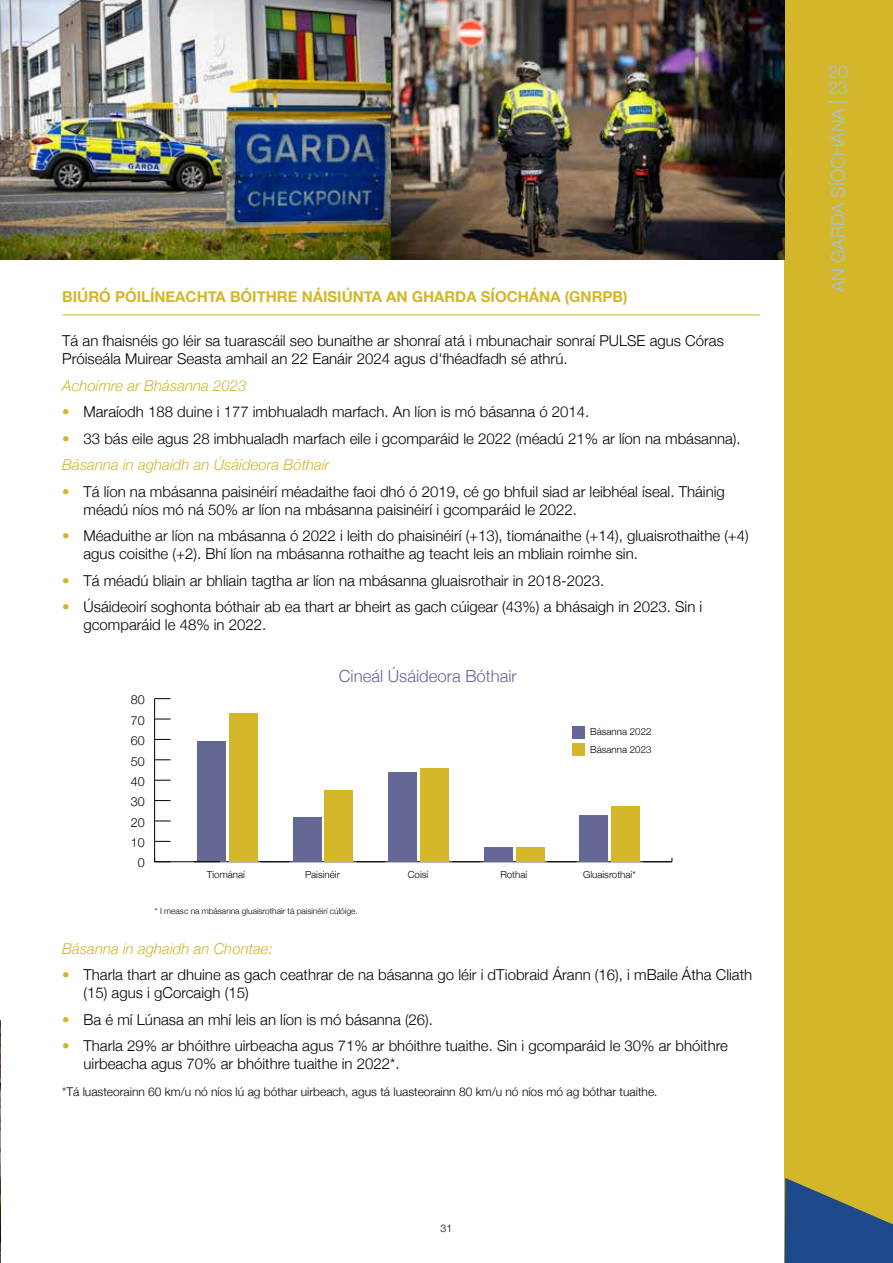
<style>
.page{position:relative;width:893px;height:1263px;background:#fff}
.page>*{position:absolute;margin:0;border:0;box-sizing:border-box;transform-origin:0 0}
.t1{font:300 18px/16px "Helvetica Neue";color:#a1c1e6}
.t2{font:300 16.8px "Helvetica Neue";color:#636895}
.t3{font:300 15px/18px "Helvetica Neue";color:#000}
.t4{font:700 15px "Helvetica Neue";color:#d3b62a}
.t5{font:italic 300 15px "Helvetica Neue";color:#d3b62a}
.t6{font:300 12.6px "Helvetica Neue";color:#000}
.t7{font:300 12px "Helvetica Neue";color:#000}
.t8{font:300 10.5px "Helvetica Neue";color:#000}
.t9{font:300 9.75px/18.1px "Helvetica Neue";color:#000}
.t10{font:300 8.4px "Helvetica Neue";color:#000}
.s1{color:#d3b62a}
.s2{font-style:italic;color:#d3b62a}
</style>
<div class="page">
<div style="left:784px;top:0;width:109px;height:1263px;background:#d3b62a"></div>
<hr style="left:828px;top:101px;width:20px;height:2px;background:#a1c1e6">
<svg style="left:785px;top:1178px;width:108px;height:85px"></svg>
<img style="left:0;top:1020px;width:1px;height:243px">
<hr style="left:62px;top:315px;width:698px;height:1px;background:#d3b62a">
<hr style="left:155px;top:861px;width:517px;height:1px;background:#000">
<hr style="left:154px;top:699px;width:1px;height:163px;background:#000">
<svg style="left:154px;top:858px;width:17px;height:4px"></svg>
<svg style="left:155px;top:841px;width:16px;height:1px"></svg>
<svg style="left:155px;top:821px;width:16px;height:1px"></svg>
<svg style="left:155px;top:800px;width:16px;height:1px"></svg>
<svg style="left:155px;top:780px;width:16px;height:1px"></svg>
<svg style="left:155px;top:759px;width:16px;height:1px"></svg>
<svg style="left:155px;top:739px;width:16px;height:1px"></svg>
<svg style="left:155px;top:719px;width:16px;height:1px"></svg>
<svg style="left:155px;top:698px;width:16px;height:1px"></svg>
<svg style="left:643px;top:858px;width:30px;height:4px"></svg>
<div style="left:611px;top:807px;width:29px;height:55px;background:#d3b62a"></div>
<div style="left:579px;top:815px;width:29px;height:47px;background:#636895"></div>
<svg style="left:548px;top:861px;width:28px;height:1px"></svg>
<div style="left:516px;top:847px;width:28px;height:15px;background:#d3b62a"></div>
<div style="left:484px;top:847px;width:28px;height:15px;background:#636895"></div>
<svg style="left:452px;top:861px;width:29px;height:1px"></svg>
<div style="left:420px;top:768px;width:29px;height:94px;background:#d3b62a"></div>
<div style="left:388px;top:772px;width:29px;height:90px;background:#636895"></div>
<svg style="left:356px;top:861px;width:29px;height:1px"></svg>
<div style="left:324px;top:790px;width:29px;height:72px;background:#d3b62a"></div>
<div style="left:293px;top:817px;width:28px;height:45px;background:#636895"></div>
<svg style="left:261px;top:861px;width:28px;height:1px"></svg>
<div style="left:229px;top:713px;width:29px;height:149px;background:#d3b62a"></div>
<div style="left:197px;top:741px;width:29px;height:121px;background:#636895"></div>
<svg style="left:194px;top:861px;width:26px;height:1px"></svg>
<div style="left:572px;top:726px;width:12px;height:13px;background:#636895"></div>
<div style="left:572px;top:743px;width:12px;height:13px;background:#d3b62a"></div>
<img style="left:0;top:0;width:784px;height:260px">
<p class="t4" style="left:62px;top:285px;width:567px">BIÚRÓ PÓILÍNEACHTA BÓITHRE NÁISIÚNTA AN GHARDA SÍOCHÁNA (GNRPB)</p>
<p class="t3" style="left:62px;top:331px;width:663px">Tá an fhaisnéis go léir sa tuarascáil seo bunaithe ar shonraí atá i mbunachair sonraí PULSE agus Córas<br>Próiseála Muirear Seasta amhail an 22 Eanáir 2024 agus d'fhéadfadh sé athrú.</p>
<p class="t5" style="left:62px;top:374px;width:186px">Achoimre ar Bhásanna 2023</p>
<p class="t3" style="left:62px;top:402px;width:529px"><span class="s1">•</span> Maraíodh 188 duine i 177 imbhualadh marfach. An líon is mó básanna ó 2014.</p>
<p class="t3" style="left:62px;top:424px;width:680px;line-height:26.5px"><span class="s1">•</span> 33 bás eile agus 28 imbhualadh marfach eile i gcomparáid le 2022 (méadú 21% ar líon na mbásanna).<br><span class="s2">Básanna in aghaidh an Úsáideora Bóthair</span></p>
<p class="t3" style="left:84px;top:481px;width:643px;text-indent:-21px"><span class="s1">•</span> Tá líon na mbásanna paisinéirí méadaithe faoi dhó ó 2019, cé go bhfuil siad ar leibhéal íseal. Tháinig méadú níos mó ná 50% ar líon na mbásanna paisinéirí i gcomparáid le 2022.</p>
<p class="t3" style="left:84px;top:526px;width:667px;text-indent:-21px"><span class="s1">•</span> Méaduithe ar líon na mbásanna ó 2022 i leith do phaisinéirí (+13), tiománaithe (+14), gluaisrothaithe (+4) agus coisithe (+2). Bhí líon na mbásanna rothaithe ag teacht leis an mbliain roimhe sin.</p>
<p class="t3" style="left:62px;top:570px;width:543px"><span class="s1">•</span> Tá méadú bliain ar bhliain tagtha ar líon na mbásanna gluaisrothair in 2018-2023.</p>
<p class="t3" style="left:84px;top:597px;width:620px;text-indent:-21px"><span class="s1">•</span> Úsáideoirí soghonta bóthair ab ea thart ar bheirt as gach cúigear (43%) a bhásaigh in 2023. Sin i gcomparáid le 48% in 2022.</p>
<p class="t6" style="left:131px;top:690px;width:15px">80</p>
<p class="t6" style="left:131px;top:710px;width:15px">70</p>
<p class="t6" style="left:131px;top:730px;width:15px">60</p>
<p class="t6" style="left:131px;top:751px;width:15px">50</p>
<p class="t6" style="left:131px;top:771px;width:15px">40</p>
<p class="t6" style="left:131px;top:792px;width:15px">30</p>
<p class="t6" style="left:131px;top:812px;width:15px">20</p>
<p class="t6" style="left:131px;top:832px;width:15px">10</p>
<p class="t6" style="left:138px;top:853px;width:8px">0</p>
<p class="t2" style="left:339px;top:662px;width:179px">Cineál Úsáideora Bóthair</p>
<p class="t9" style="left:590px;top:722px;width:63px">Básanna 2022<br>Básanna 2023</p>
<p class="t9" style="left:207px;top:865px;width:40px">Tiománaí</p>
<p class="t9" style="left:305px;top:865px;width:36px">Paisinéir</p>
<p class="t9" style="left:408px;top:865px;width:22px">Coisí</p>
<p class="t9" style="left:500px;top:865px;width:28px">Rothaí</p>
<p class="t9" style="left:583px;top:865px;width:54px">Gluaisrothaí*</p>
<p class="t10" style="left:155px;top:904px;width:204px">* I measc na mbásanna gluaisrothair tá paisinéirí cúlóige.</p>
<p class="t5" style="left:62px;top:936px;width:212px">Básanna in aghaidh an Chontae:</p>
<p class="t3" style="left:84px;top:965px;width:670px;text-indent:-21px"><span class="s1">•</span> Tharla thart ar dhuine as gach ceathrar de na básanna go léir i dTiobraid Árann (16), i mBaile Átha Cliath (15) agus i gCorcaigh (15)</p>
<p class="t3" style="left:62px;top:1009px;width:372px"><span class="s1">•</span> Ba é mí Lúnasa an mhí leis an líon is mó básanna (26).</p>
<p class="t3" style="left:84px;top:1036px;width:646px;text-indent:-21px"><span class="s1">•</span> Tharla 29% ar bhóithre uirbeacha agus 71% ar bhóithre tuaithe. Sin i gcomparáid le 30% ar bhóithre uirbeacha agus 70% ar bhóithre tuaithe in 2022*.</p>
<p class="t7" style="left:62px;top:1082px;width:597px">*Tá luasteorainn 60 km/u nó níos lú ag bóthar uirbeach, agus tá luasteorainn 80 km/u nó níos mó ag bóthar tuaithe.</p>
<p class="t8" style="left:441px;top:1219px;width:13px">31</p>
<p class="t1" style="left:828px;top:62px;width:22px">20<br>23</p>
<p class="t1" style="left:829px;top:292px;width:185px;rotate:-90deg">AN GARDA SÍOCHÁNA</p>
</div>
